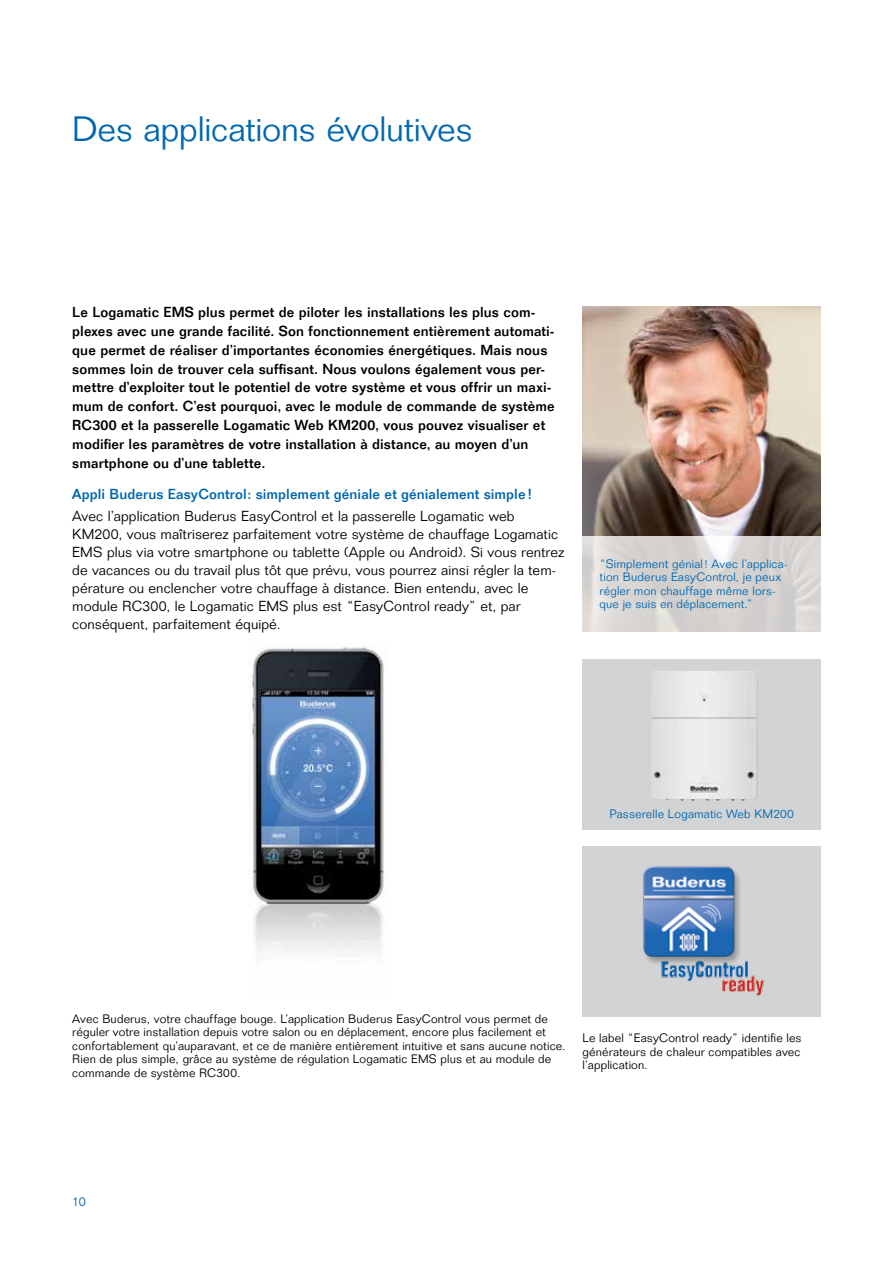
<style>
.page{position:relative;width:893px;height:1263px;background:#fff}
.page>*{position:absolute;margin:0;border:0;box-sizing:border-box;transform-origin:0 0}
.t1{font:300 34.5px "Folio";letter-spacing:-.01em;color:#0067b1}
.t2{font:500 14.25px/18.8px "Folio";letter-spacing:.005em;color:#000}
.t3{font:300 14.25px/18px "Folio";letter-spacing:.005em;color:#000}
.t4{font:500 14.25px "Folio";letter-spacing:.005em;color:#0067b1}
.t5{font:300 12.75px "Folio";color:#0067b1}
.t6{font:300 12px/13.5px "Folio";letter-spacing:.015em;color:#000;text-align:justify}
.t7{font:300 12px/13.5px "Folio";letter-spacing:.015em;color:#0067b1}
</style>
<div class="page">
<img style="left:583px;top:306px;width:238px;height:230px">
<svg style="left:583px;top:536px;width:238px;height:95px;background:#d8d5d3"></svg>
<div style="left:583px;top:659px;width:238px;height:170px;background:#d1d3d4"></div>
<img style="left:651px;top:671px;width:107px;height:129px">
<div style="left:583px;top:846px;width:238px;height:170px;background:#d1d3d4"></div>
<img style="left:643px;top:866px;width:122px;height:130px">
<img style="left:248px;top:646px;width:138px;height:310px">
<h1 class="t1" style="left:72px;top:108px;width:402px">Des applications évolutives</h1>
<p class="t2" style="left:72px;top:303px;width:484px">Le Logamatic EMS plus permet de piloter les installations les plus com&shy;plexes avec une grande facilité. Son fonctionnement entièrement automati&shy;que permet de réaliser d’importantes économies énergétiques. Mais nous sommes loin de trouver cela suffisant. Nous voulons également vous per&shy;mettre d’exploiter tout le potentiel de votre système et vous offrir un maxi&shy;mum de confort. C’est pourquoi, avec le module de commande de système RC300 et la passerelle Logamatic Web KM200, vous pouvez visualiser et modifier les paramètres de votre installation à distance, au moyen d’un smartphone ou d’une tablette.</p>
<p class="t4" style="left:72px;top:485px;width:461px">Appli Buderus EasyControl: simplement géniale et génialement simple!</p>
<p class="t3" style="left:72px;top:507px;width:494px">Avec l’application Buderus EasyControl et la passerelle Logamatic web KM200, vous maîtriserez parfaitement votre système de chauffage Logamatic EMS plus via votre smartphone ou tablette (Apple ou Android). Si vous rentrez de vacances ou du travail plus tôt que prévu, vous pourrez ainsi régler la tem&shy;pérature ou enclencher votre chauffage à distance. Bien entendu, avec le module RC300, le Logamatic EMS plus est “EasyControl ready” et, par conséquent, parfaitement équipé.</p>
<p class="t7" style="left:600px;top:557px;width:190px">“Simplement génial! Avec l’applica&shy;tion Buderus EasyControl, je peux régler mon chauffage même lors&shy;que je suis en déplacement.”</p>
<p class="t7" style="left:609px;top:807px;width:186px">Passerelle Logamatic Web KM200</p>
<p class="t6" style="left:72px;top:1012px;width:495px;text-align:left">Avec Buderus, votre chauffage bouge. L’application Buderus EasyControl vous permet de réguler votre installation depuis votre salon ou en déplacement, encore plus facilement et confortablement qu’auparavant, et ce de manière entièrement intuitive et sans aucune notice.<br>Rien de plus simple, grâce au système de régulation Logamatic EMS plus et au module de commande de système RC300.</p>
<p class="t6" style="left:583px;top:1031px;width:221px">Le label “EasyControl ready” identifie les générateurs de chaleur compatibles avec l’application.</p>
<p class="t5" style="left:72px;top:1193px;width:15px">10</p>
</div>
